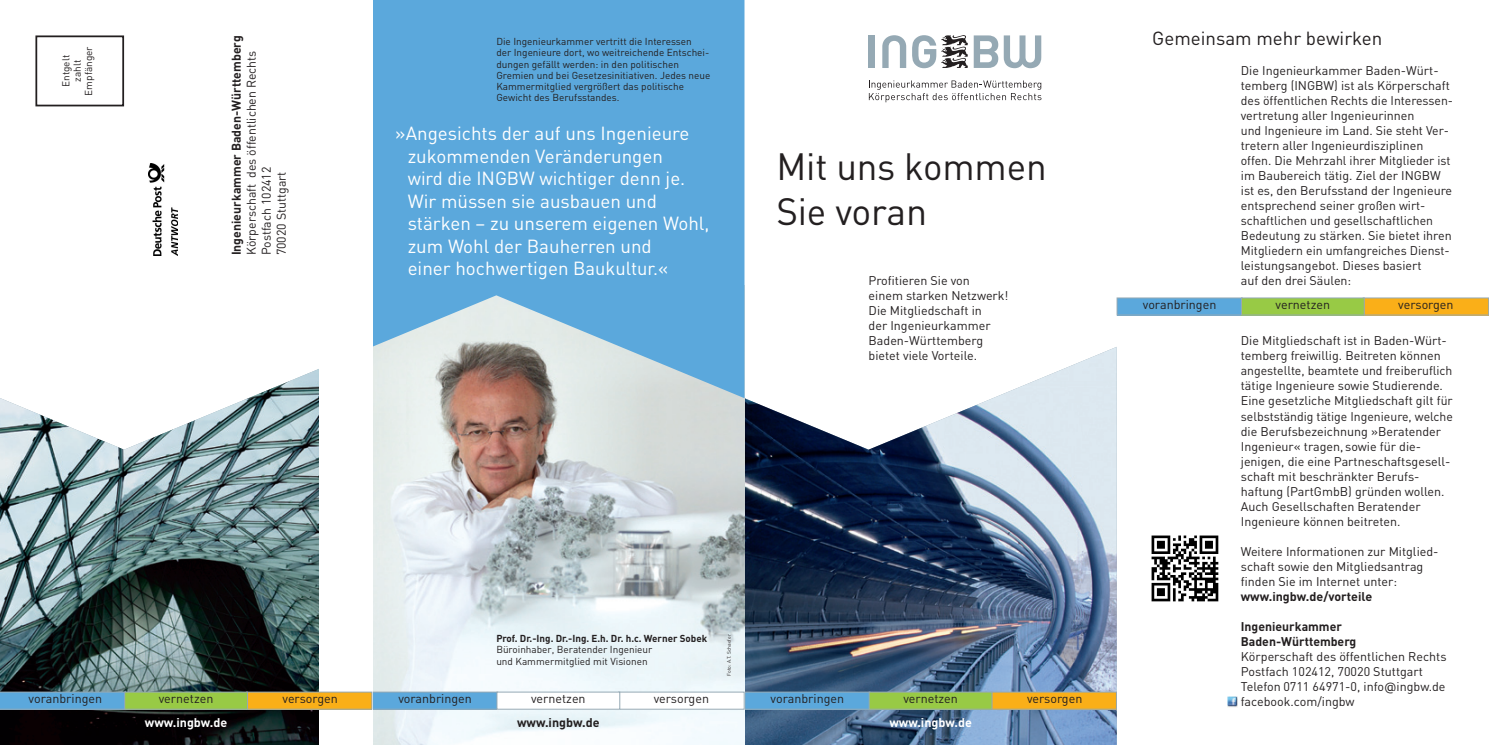
<style>
.page{position:relative;width:1489px;height:745px;background:#fff}
.page>*{position:absolute;margin:0;border:0;box-sizing:border-box;transform-origin:0 0}
.t1{font:37.5px/45px "DIN";letter-spacing:-.005em;color:#231f20}
.t2{font:18.75px/22.5px "DIN";color:#fff}
.t3{font:18.75px "DIN";color:#231f20}
.t4{font:12.5px/15px "DIN";color:#231f20}
.t5{font:700 12.5px/15px "DIN";color:#231f20}
.t6{font:700 12.5px "DIN";color:#fff}
.t7{font:10px/11.2px "DIN";color:#231f20}
.t8{font:700 10px "DIN";color:#231f20}
.t9{font:5px "DIN";color:#231f20}
.s1{font-family:"Verdana"}
</style>
<div class="page">
<img style="left:744px;top:346px;width:372px;height:398px">
<div style="left:744px;top:691px;width:126px;height:17px;background:#5ba8dc"></div>
<div style="left:744px;top:691px;width:126px;height:18px;border:1px solid #95a9b4"></div>
<div style="left:990px;top:691px;width:126px;height:17px;background:#faaf18"></div>
<div style="left:990px;top:691px;width:126px;height:18px;border:1px solid #95a9b4"></div>
<div style="left:869px;top:691px;width:123px;height:17px;background:#98ca45"></div>
<div style="left:868px;top:691px;width:124px;height:18px;border:1px solid #95a9b4"></div>
<img style="left:372px;top:398px;width:372px;height:346px">
<svg style="left:373px;top:0;width:371px;height:398px;fill:#5ba8dc"></svg>
<div style="left:372px;top:691px;width:125px;height:17px;background:#5ba8dc"></div>
<div style="left:372px;top:691px;width:126px;height:18px;border:1px solid #95a9b4"></div>
<div style="left:618px;top:691px;width:126px;height:17px;background:#fff"></div>
<div style="left:618px;top:691px;width:126px;height:18px;border:1px solid #95a9b4"></div>
<div style="left:497px;top:691px;width:122px;height:17px;background:#fff"></div>
<div style="left:496px;top:691px;width:124px;height:18px;border:1px solid #95a9b4"></div>
<div style="left:1116px;top:298px;width:126px;height:17px;background:#5ba8dc"></div>
<div style="left:1116px;top:297px;width:126px;height:18px;border:1px solid #95a9b4"></div>
<div style="left:1362px;top:298px;width:126px;height:17px;background:#faaf18"></div>
<div style="left:1362px;top:297px;width:126px;height:18px;border:1px solid #95a9b4"></div>
<div style="left:1241px;top:298px;width:123px;height:17px;background:#98ca45"></div>
<div style="left:1240px;top:297px;width:124px;height:18px;border:1px solid #95a9b4"></div>
<svg style="left:973px;top:35px;width:68px;height:33px"></svg>
<svg style="left:868px;top:80px;width:173px;height:22px"></svg>
<div style="left:868px;top:35px;width:7px;height:33px;background:#95a9b4"></div>
<svg style="left:882px;top:35px;width:24px;height:33px"></svg>
<svg style="left:912px;top:35px;width:55px;height:33px"></svg>
<div style="left:35px;top:35px;width:89px;height:71px;border:2px solid #231f20"></div>
<img style="left:0;top:369px;width:319px;height:375px">
<svg style="left:1227px;top:696px;width:10px;height:11px"></svg>
<img style="left:149px;top:163px;width:28px;height:92px">
<svg style="left:0;top:691px;width:124px;height:18px"></svg>
<div style="left:246px;top:691px;width:126px;height:17px;background:#faaf18"></div>
<div style="left:125px;top:691px;width:122px;height:17px;background:#98ca45"></div>
<div style="left:124px;top:691px;width:124px;height:18px;border:1px solid #95a9b4"></div>
<img style="left:1151px;top:535px;width:68px;height:67px">
<p class="t7" style="left:60px;top:95px;width:51px;text-align:center;rotate:-90deg">Entgelt zahlt<br>Empfänger</p>
<p class="t5" style="left:228px;top:255px;width:221px;rotate:-90deg">Ingenieurkammer Baden-Württemberg</p>
<p class="t4" style="left:243px;top:255px;width:206px;rotate:-90deg">Körperschaft des öffentlichen Rechts<br>Postfach 102412<br>70020 Stuttgart</p>
<p class="t7" style="left:496px;top:36px;width:216px">Die Ingenieurkammer vertritt die Interessen<br>der Ingenieure dort, wo weitreichende Entschei&shy;dungen gefällt werden: in den politischen Gremien und bei Gesetzesinitiativen. Jedes neue Kammermitglied vergrößert das politische Gewicht des Berufsstandes.</p>
<h2 class="t2" style="left:407px;top:122px;width:303px;text-indent:-12px">»Angesichts der auf uns Ingenieure zukommenden Veränderungen<br>wird die INGBW wichtiger denn je.<br>Wir müssen sie ausbauen und stärken – zu unserem eigenen Wohl, zum Wohl der Bauherren und<br>einer hochwertigen Baukultur.«</h2>
<h1 class="t1" style="left:776px;top:143px;width:272px">Mit uns kommen<br>Sie voran</h1>
<p class="t4" style="left:868px;top:273px;width:141px">Profitieren Sie von<br>einem starken Netzwerk!<br>Die Mitgliedschaft in<br>der Ingenieurkammer<br>Baden-Württemberg bietet viele Vorteile.</p>
<p class="t8" style="left:496px;top:631px;width:212px">Prof. Dr.-Ing. Dr.-Ing. E.h. Dr. h.c. Werner Sobek</p>
<p class="t7" style="left:496px;top:643px;width:158px">Büroinhaber, Beratender Ingenieur und Kammermitglied mit Visionen</p>
<p class="t9" style="left:726px;top:675px;width:43px;rotate:-90deg">Foto: A.T. Schaefer</p>
<p class="t4" style="left:26px;top:690px;width:75px">voranbringen</p>
<p class="t4" style="left:29px;top:690px;width:75px">voranbringen</p>
<p class="t4" style="left:159px;top:690px;width:56px">vernetzen</p>
<p class="t4" style="left:282px;top:690px;width:57px">versorgen</p>
<p class="t4" style="left:398px;top:690px;width:75px">voranbringen</p>
<p class="t4" style="left:531px;top:690px;width:56px">vernetzen</p>
<p class="t4" style="left:653px;top:690px;width:57px">versorgen</p>
<p class="t4" style="left:770px;top:690px;width:75px">voranbringen</p>
<p class="t4" style="left:903px;top:690px;width:56px">vernetzen</p>
<p class="t4" style="left:1027px;top:690px;width:57px">versorgen</p>
<p class="t6" style="left:145px;top:713px;width:84px">www.ingbw.de</p>
<p class="t5" style="left:517px;top:714px;width:84px">www.ingbw.de</p>
<p class="t6" style="left:889px;top:713px;width:84px">www.ingbw.de</p>
<h2 class="t3" style="left:1152px;top:27px;width:232px">Gemeinsam mehr bewirken</h2>
<p class="t4" style="left:1240px;top:63px;width:214px">Die Ingenieurkammer Baden-Würt&shy;temberg (INGBW) ist als Körperschaft des öffentlichen Rechts die Interessen&shy;vertretung aller Ingenieurinnen<br>und Ingenieure im Land. Sie steht Ver&shy;tretern aller Ingenieurdisziplinen offen. Die Mehrzahl ihrer Mitglieder ist im Baubereich tätig. Ziel der INGBW ist es, den Berufsstand der Ingenieure entsprechend seiner großen wirt&shy;schaftlichen und gesellschaftlichen Bedeutung zu stärken. Sie bietet ihren Mitgliedern ein umfangreiches Dienst&shy;leistungsangebot. Dieses basiert<br>auf den drei Säulen:</p>
<p class="t4" style="left:1142px;top:296px;width:75px">voranbringen</p>
<p class="t4" style="left:1275px;top:296px;width:56px">vernetzen</p>
<p class="t4" style="left:1397px;top:296px;width:57px">versorgen</p>
<p class="t4" style="left:1240px;top:333px;width:213px">Die Mitgliedschaft ist in Baden-Würt&shy;temberg freiwillig. Beitreten können angestellte, beamtete und freiberuflich tätige Ingenieure sowie Studierende.<br>Eine gesetzliche Mitgliedschaft gilt für selbstständig tätige Ingenieure, welche die Berufsbezeichnung »Beratender Ingenieur« tragen, sowie für die&shy;jenigen, die eine Partneschaftsgesell&shy;schaft mit beschränkter Berufs&shy;haftung (PartGmbB) gründen wollen.<br>Auch Gesellschaften Beratender Ingenieure können beitreten.</p>
<p class="t4" style="left:1240px;top:543px;width:199px">Weitere Informationen zur Mitglied&shy;schaft sowie den Mitgliedsantrag finden Sie im Internet unter:</p>
<p class="t5" style="left:1240px;top:587px;width:133px">www.ingbw.de/vorteile</p>
<p class="t5" style="left:1240px;top:617px;width:117px">Ingenieurkammer<br>Baden-Württemberg</p>
<p class="t4" style="left:1240px;top:648px;width:207px">Körperschaft des öffentlichen Rechts Postfach 102412, 70020 Stuttgart Telefon 0711 64971-0, info<span class="s1">@</span>ingbw.de facebook.com/ingbw</p>
</div>
